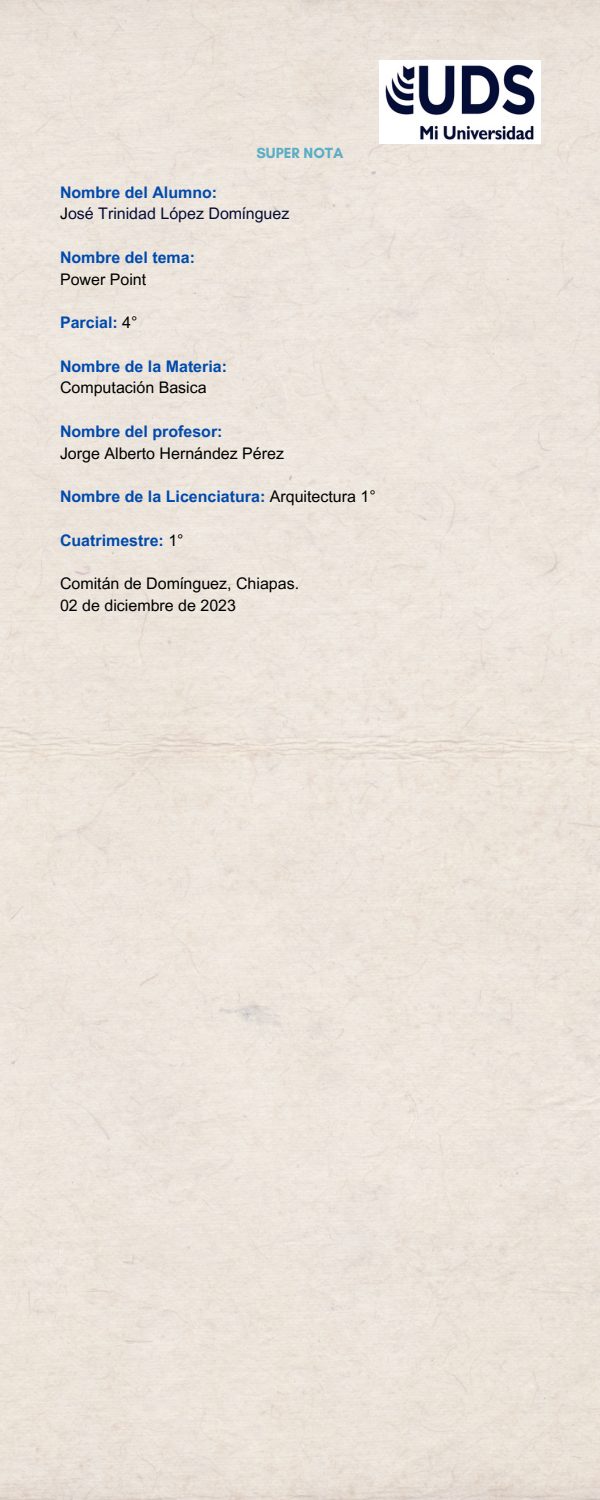
<style>
.page{position:relative;width:600px;height:1500px;background:#fff}
.page>*{position:absolute;margin:0;border:0;box-sizing:border-box;transform-origin:0 0}
.t1{font:700 16px "Arial MT Pro";color:#004aad}
.t2{font:16px "Arial MT Pro";color:#000}
.t3{font:16px "Arial MT Pro";color:#050d34}
.t4{font:700 15px "Glacial Indifference";color:#5aadc5}
.s1{color:#000}
.s2{font-weight:400;color:#000}
</style>
<div class="page">
<img style="left:385px;top:63px;width:150px;height:79px">
<p class="t4" style="left:257px;top:144px;width:88px">SUPER NOTA</p>
<p class="t1" style="left:60px;top:186px;width:159px">Nombre del Alumno:</p>
<p class="t3" style="left:60px;top:208px;width:231px"><span class="s1">J</span>osé Trinidad López Domínguez</p>
<p class="t1" style="left:60px;top:251px;width:137px">Nombre del tema:</p>
<p class="t2" style="left:60px;top:273px;width:88px">Power Point</p>
<p class="t1" style="left:60px;top:316px;width:79px">Parcial: <span class="s2">4°</span></p>
<p class="t1" style="left:60px;top:360px;width:169px">Nombre de la Materia:</p>
<p class="t2" style="left:60px;top:382px;width:148px">Computación Basica</p>
<p class="t1" style="left:60px;top:425px;width:164px">Nombre del profesor:</p>
<p class="t2" style="left:60px;top:447px;width:226px">Jorge Alberto Hernández Pérez</p>
<p class="t1" style="left:60px;top:490px;width:317px">Nombre de la Licenciatura: <span class="s2">Arquitectura 1°</span></p>
<p class="t1" style="left:60px;top:534px;width:125px">Cuatrimestre: <span class="s2">1°</span></p>
<p class="t2" style="left:60px;top:577px;width:241px">Comitán de Domínguez, Chiapas.</p>
<p class="t2" style="left:60px;top:599px;width:178px">02 de diciembre de 2023</p>
</div>
